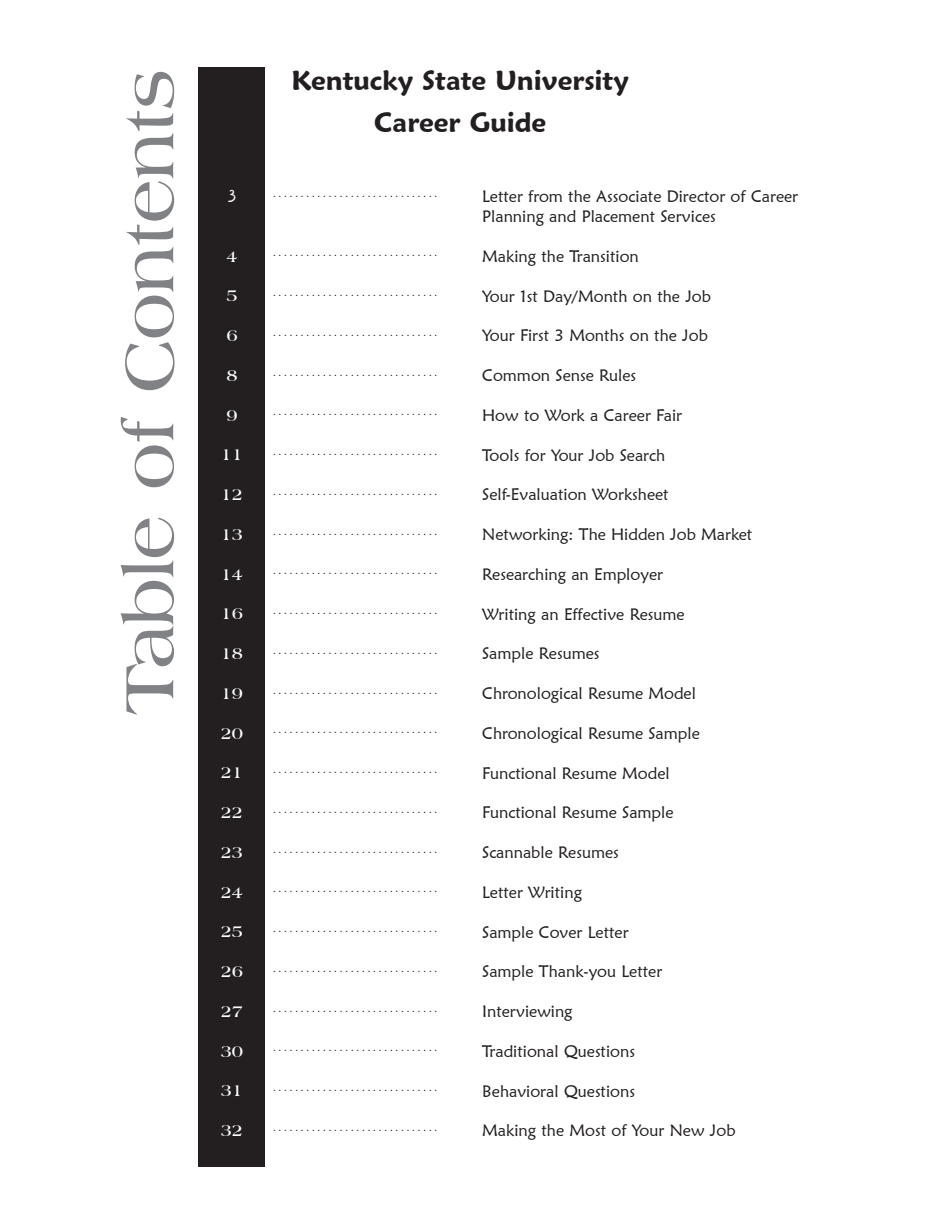
<style>
.page{position:relative;width:945px;height:1215px;background:#fff}
.page>*{position:absolute;margin:0;border:0;box-sizing:border-box;transform-origin:0 0}
.t1{font:700 72px "Americana BT";color:#808285}
.t2{font:600 27px/42px "Maiandra GD";color:#231f20;text-align:center}
.toctabs{font:700 17.25px "Americana BT";color:#fff}
.Special{font:700 17.25px "Americana BT";color:#fff}
.Special-2{font:17.25px "Aduren";color:#fff}
.toctabs-2{font:16.5px "Maiandra GD";color:#231f20}
.toctabs-3{font:9.6px "Maiandra GD";color:#231f20}
.s1{font-family:"Maiandra GD";font-weight:400;font-size:16.5px;color:#231f20}
.s2{font-size:16.5px}
</style>
<div class="page">
<div style="left:198px;top:68px;width:67px;height:1099px;background:#231f20"></div>
<p class="t1" style="left:105px;top:715px;width:647px;rotate:-90deg">Table of Contents</p>
<p class="Special-2" style="left:227px;top:187px;width:12px">3</p>
<p class="Special" style="left:226px;top:245px;width:13px">4</p>
<p class="Special" style="left:226px;top:285px;width:13px">5</p>
<p class="Special" style="left:226px;top:365px;width:13px">8</p>
<p class="Special" style="left:226px;top:404px;width:13px">9</p>
<p class="Special" style="left:221px;top:444px;width:24px">11</p>
<p class="t2" style="left:291px;top:59px;width:339px">Kentucky State University<br>Career Guide</p>
<p class="toctabs-3" style="left:273px;top:188px;width:160px">. . . . . . . . . . . . . . . . . . . . . . . . . . . . .</p>
<p class="toctabs-2" style="left:482px;top:186px;width:317px">Letter from the Associate Director of Career</p>
<p class="toctabs-2" style="left:482px;top:206px;width:235px">Planning and Placement Services</p>
<p class="toctabs-3" style="left:273px;top:247px;width:160px">. . . . . . . . . . . . . . . . . . . . . . . . . . . . .</p>
<p class="toctabs-2" style="left:482px;top:246px;width:158px">Making the Transition</p>
<p class="toctabs-3" style="left:273px;top:287px;width:160px">. . . . . . . . . . . . . . . . . . . . . . . . . . . . .</p>
<p class="toctabs-2" style="left:482px;top:286px;width:230px">Your 1st Day/Month on the Job</p>
<p class="toctabs-3" style="left:273px;top:327px;width:160px">. . . . . . . . . . . . . . . . . . . . . . . . . . . . .</p>
<p class="toctabs-2" style="left:482px;top:326px;width:227px">Your First 3 Months on the Job</p>
<p class="toctabs-3" style="left:273px;top:366px;width:160px">. . . . . . . . . . . . . . . . . . . . . . . . . . . . .</p>
<p class="toctabs-2" style="left:482px;top:365px;width:156px">Common Sense Rules</p>
<p class="toctabs-3" style="left:273px;top:406px;width:160px">. . . . . . . . . . . . . . . . . . . . . . . . . . . . .</p>
<p class="toctabs-2" style="left:482px;top:405px;width:201px">How to Work a Career Fair</p>
<p class="toctabs-3" style="left:273px;top:446px;width:160px">. . . . . . . . . . . . . . . . . . . . . . . . . . . . .</p>
<p class="toctabs-2" style="left:482px;top:445px;width:185px">Tools for Your Job Search</p>
<p class="toctabs" style="left:221px;top:484px;width:37px">12<span class="s1">2</span></p>
<p class="toctabs-3" style="left:273px;top:486px;width:160px">. . . . . . . . . . . . . . . . . . . . . . . . . . . . .</p>
<p class="toctabs-2" style="left:482px;top:485px;width:188px">Self-Evaluation Worksheet</p>
<p class="toctabs" style="left:221px;top:524px;width:37px">13<span class="s1">3</span></p>
<p class="toctabs-3" style="left:273px;top:525px;width:160px">. . . . . . . . . . . . . . . . . . . . . . . . . . . . .</p>
<p class="toctabs-2" style="left:482px;top:524px;width:272px">Networking: The Hidden Job Market</p>
<p class="toctabs" style="left:221px;top:563px;width:37px">14<span class="s1">5</span></p>
<p class="toctabs-3" style="left:273px;top:565px;width:160px">. . . . . . . . . . . . . . . . . . . . . . . . . . . . .</p>
<p class="toctabs-2" style="left:482px;top:564px;width:182px">Researching an Employer</p>
<p class="toctabs" style="left:221px;top:603px;width:37px">16<span class="s1">7</span></p>
<p class="toctabs-3" style="left:273px;top:605px;width:160px">. . . . . . . . . . . . . . . . . . . . . . . . . . . . .</p>
<p class="toctabs-2" style="left:482px;top:604px;width:204px">Writing an Effective Resume</p>
<p class="toctabs" style="left:221px;top:643px;width:37px">18<span class="s1">8</span></p>
<p class="toctabs-3" style="left:273px;top:645px;width:160px">. . . . . . . . . . . . . . . . . . . . . . . . . . . . .</p>
<p class="toctabs-2" style="left:482px;top:644px;width:119px">Sample Resumes</p>
<p class="toctabs" style="left:221px;top:683px;width:37px">19<span class="s1">9</span></p>
<p class="toctabs-3" style="left:273px;top:684px;width:160px">. . . . . . . . . . . . . . . . . . . . . . . . . . . . .</p>
<p class="toctabs-2" style="left:482px;top:683px;width:215px">Chronological Resume Model</p>
<p class="toctabs" style="left:221px;top:722px;width:40px">20<span class="s1">10</span></p>
<p class="toctabs-3" style="left:273px;top:724px;width:160px">. . . . . . . . . . . . . . . . . . . . . . . . . . . . .</p>
<p class="toctabs-2" style="left:482px;top:723px;width:219px">Chronological Resume Sample</p>
<p class="toctabs" style="left:221px;top:762px;width:40px">21<span class="s1">12</span></p>
<p class="toctabs-3" style="left:273px;top:764px;width:160px">. . . . . . . . . . . . . . . . . . . . . . . . . . . . .</p>
<p class="toctabs-2" style="left:482px;top:763px;width:189px">Functional Resume Model</p>
<p class="toctabs-3" style="left:243px;top:804px;width:190px"><span class="s2">16</span> . . . . . . . . . . . . . . . . . . . . . . . . . . . . .</p>
<p class="toctabs-2" style="left:482px;top:803px;width:193px">Functional Resume Sample</p>
<p class="toctabs-3" style="left:273px;top:843px;width:160px">. . . . . . . . . . . . . . . . . . . . . . . . . . . . .</p>
<p class="toctabs-2" style="left:482px;top:842px;width:138px">Scannable Resumes</p>
<p class="toctabs-3" style="left:273px;top:883px;width:160px">. . . . . . . . . . . . . . . . . . . . . . . . . . . . .</p>
<p class="toctabs-2" style="left:482px;top:882px;width:101px">Letter Writing</p>
<p class="toctabs-3" style="left:273px;top:923px;width:160px">. . . . . . . . . . . . . . . . . . . . . . . . . . . . .</p>
<p class="toctabs-2" style="left:482px;top:922px;width:148px">Sample Cover Letter</p>
<p class="toctabs-3" style="left:273px;top:963px;width:160px">. . . . . . . . . . . . . . . . . . . . . . . . . . . . .</p>
<p class="toctabs-2" style="left:482px;top:962px;width:182px">Sample Thank-you Letter</p>
<p class="toctabs-3" style="left:273px;top:1002px;width:160px">. . . . . . . . . . . . . . . . . . . . . . . . . . . . .</p>
<p class="toctabs-2" style="left:482px;top:1001px;width:92px">Interviewing</p>
<p class="toctabs-3" style="left:273px;top:1042px;width:160px">. . . . . . . . . . . . . . . . . . . . . . . . . . . . .</p>
<p class="toctabs-2" style="left:482px;top:1041px;width:154px">Traditional Questions</p>
<p class="toctabs-3" style="left:273px;top:1082px;width:160px">. . . . . . . . . . . . . . . . . . . . . . . . . . . . .</p>
<p class="toctabs-2" style="left:482px;top:1081px;width:154px">Behavioral Questions</p>
<p class="toctabs-3" style="left:273px;top:1122px;width:160px">. . . . . . . . . . . . . . . . . . . . . . . . . . . . .</p>
<p class="toctabs-2" style="left:482px;top:1121px;width:255px">Making the Most of Your New Job</p>
<p class="Special" style="left:221px;top:802px;width:24px">22</p>
<p class="Special" style="left:221px;top:842px;width:24px">23</p>
<p class="Special" style="left:221px;top:881px;width:24px">24</p>
<p class="Special" style="left:221px;top:921px;width:24px">25</p>
<p class="Special" style="left:221px;top:961px;width:24px">26</p>
<p class="Special" style="left:221px;top:1001px;width:24px">27</p>
<p class="Special" style="left:221px;top:1040px;width:24px">30</p>
<p class="Special" style="left:221px;top:1080px;width:24px">31</p>
<p class="Special" style="left:221px;top:1120px;width:24px">32</p>
</div>
